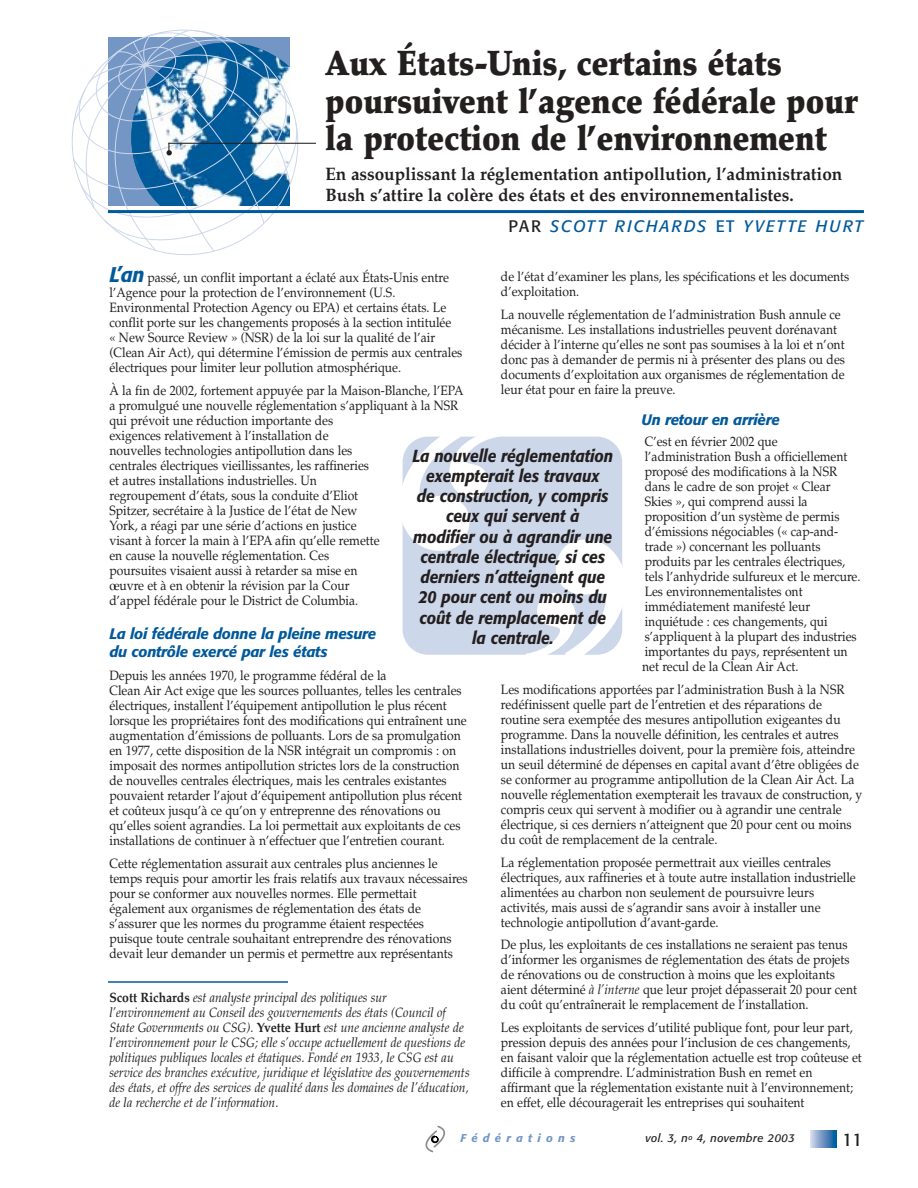
<style>
.page{position:relative;width:918px;height:1188px;background:#fff}
.page>*{position:absolute;margin:0;border:0;box-sizing:border-box;transform-origin:0 0}
.t1{font:900 34.95px/37.5px "Palatino";color:#231f1f;scale:.9 1}
.t2{font:700 18px/21px "Palatino";color:#231f1f;scale:.95 1}
.t3{font:18px "Formata";color:#231f1f}
.t4{font:italic 500 17.25px/20.2px "Formata";letter-spacing:-.005em;color:#231f1f;text-align:center;scale:.9 1}
.t5{font:italic 16.5px "Formata";letter-spacing:.115em;color:#00599b}
.t6{font:italic 500 15px/18px "Formata";letter-spacing:-.02em;color:#00599b}
.t7{font:13.5px/15px "Palatino";color:#231f1f;scale:.9 1}
.t8{font:italic 13.5px/15px "Palatino";color:#231f1f;scale:.9 1}
.t9{font:italic 11.25px "Formata";letter-spacing:.03em;color:#231f1f}
.t10{font:italic 500 11.25px "Formata";letter-spacing:.465em;color:#7396c5}
.s1{font-style:normal;color:#231f1f}
.s2{font-style:normal}
.s3{font-family:"Formata";font-weight:500;font-style:italic;font-size:21px;color:#00599b}
.s4{font-style:italic}
.s5{font-weight:700;font-style:normal}
</style>
<div class="page">
<svg style="left:71px;top:29px;width:222px;height:223px"></svg>
<hr style="left:168px;top:143px;width:148px;height:1px;background:#231f1f">
<svg style="left:167px;top:143px;width:5px;height:12px"></svg>
<hr style="left:108px;top:210px;width:756px;height:3px;background:#00599b">
<svg style="left:810px;top:1130px;width:27px;height:17px"></svg>
<svg style="left:425px;top:1125px;width:21px;height:28px"></svg>
<hr style="left:108px;top:981px;width:180px;height:2px;background:#00599b">
<div style="left:403px;top:437px;width:219px;height:218px;background:#cdd7ea;border-radius:26px"></div>
<svg style="left:402px;top:436px;width:98px;height:115px"></svg>
<svg style="left:526px;top:540px;width:97px;height:115px"></svg>
<h1 class="t1" style="left:326px;top:48px;width:593px">Aux États-Unis, certains états poursuivent l’agence fédérale pour la protection de l’environnement</h1>
<h2 class="t2" style="left:326px;top:165px;width:546px">En assouplissant la réglementation antipollution, l’administration<br>Bush s’attire la colère des états et des environnementalistes.</h2>
<p class="t5" style="left:509px;top:219px;width:356px"><span class="s1">PAR</span> SCOTT RICHARDS <span class="s2">ET</span> YVETTE HURT</p>
<p class="t7" style="left:109px;top:272px;width:394px"><span class="s3">L’an</span> passé, un conflit important a éclaté aux États-Unis entre l’Agence pour la protection de l’environnement (U.S.<br>Environmental Protection Agency ou EPA) et certains états. Le conflit porte sur les changements proposés à la section intitulée<br>« New Source Review » (NSR) de la loi sur la qualité de l’air (Clean Air Act), qui détermine l’émission de permis aux centrales électriques pour limiter leur pollution atmosphérique.</p>
<p class="t7" style="left:109px;top:384px;width:395px">À la fin de 2002, fortement appuyée par la Maison-Blanche, l’EPA a promulgué une nouvelle réglementation s’appliquant à la NSR qui prévoit une réduction importante des<br>exigences relativement à l’installation de<br>nouvelles technologies antipollution dans les<br>centrales électriques vieillissantes, les raffineries<br>et autres installations industrielles. Un<br>regroupement d’états, sous la conduite d’Eliot<br>Spitzer, secrétaire à la Justice de l’état de New<br>York, a réagi par une série d’actions en justice<br>visant à forcer la main à l’EPA afin qu’elle remette<br>en cause la nouvelle réglementation. Ces<br>poursuites visaient aussi à retarder sa mise en<br>oeuvre et à en obtenir la révision par la Cour<br>d’appel fédérale pour le District de Columbia.</p>
<p class="t6" style="left:110px;top:626px;width:268px">La loi fédérale donne la pleine mesure du contrôle exercé par les états</p>
<p class="t7" style="left:110px;top:670px;width:398px">Depuis les années 1970, le programme fédéral de la<br>Clean Air Act exige que les sources polluantes, telles les centrales électriques, installent l’équipement antipollution le plus récent lorsque les propriétaires font des modifications qui entraînent une augmentation d’émissions de polluants. Lors de sa promulgation en 1977, cette disposition de la NSR intégrait un compromis : on imposait des normes antipollution strictes lors de la construction de nouvelles centrales électriques, mais les centrales existantes pouvaient retarder l’ajout d’équipement antipollution plus récent et coûteux jusqu’à ce qu’on y entreprenne des rénovations ou qu’elles soient agrandies. La loi permettait aux exploitants de ces installations de continuer à n’effectuer que l’entretien courant.</p>
<p class="t7" style="left:110px;top:857px;width:399px">Cette réglementation assurait aux centrales plus anciennes le temps requis pour amortir les frais relatifs aux travaux nécessaires pour se conformer aux nouvelles normes. Elle permettait également aux organismes de réglementation des états de s’assurer que les normes du programme étaient respectées puisque toute centrale souhaitant entreprendre des rénovations devait leur demander un permis et permettre aux représentants</p>
<p class="t7" style="left:501px;top:271px;width:389px">de l’état d’examiner les plans, les spécifications et les documents d’exploitation.</p>
<p class="t7" style="left:501px;top:308px;width:384px">La nouvelle réglementation de l’administration Bush annule ce mécanisme. Les installations industrielles peuvent dorénavant décider à l’interne qu’elles ne sont pas soumises à la loi et n’ont donc pas à demander de permis ni à présenter des plans ou des documents d’exploitation aux organismes de réglementation de leur état pour en faire la preuve.</p>
<p class="t6" style="left:642px;top:412px;width:140px">Un retour en arrière</p>
<p class="t7" style="left:642px;top:436px;width:244px">C’est en février 2002 que l’administration Bush a officiellement proposé des modifications à la NSR dans le cadre de son projet « Clear<br>Skies », qui comprend aussi la proposition d’un système de permis d’émissions négociables (« cap-and&shy;trade ») concernant les polluants produits par les centrales électriques, tels l’anhydride sulfureux et le mercure.<br>Les environnementalistes ont immédiatement manifesté leur inquiétude : ces changements, qui s’appliquent à la plupart des industries importantes du pays, représentent un net recul de la Clean Air Act.</p>
<p class="t7" style="left:501px;top:683px;width:403px">Les modifications apportées par l’administration Bush à la NSR redéfinissent quelle part de l’entretien et des réparations de routine sera exemptée des mesures antipollution exigeantes du programme. Dans la nouvelle définition, les centrales et autres installations industrielles doivent, pour la première fois, atteindre un seuil déterminé de dépenses en capital avant d’être obligées de se conformer au programme antipollution de la Clean Air Act. La nouvelle réglementation exempterait les travaux de construction, y compris ceux qui servent à modifier ou à agrandir une centrale électrique, si ces derniers n’atteignent que 20 pour cent ou moins du coût de remplacement de la centrale.</p>
<p class="t7" style="left:501px;top:856px;width:396px">La réglementation proposée permettrait aux vieilles centrales électriques, aux raffineries et à toute autre installation industrielle alimentées au charbon non seulement de poursuivre leurs activités, mais aussi de s’agrandir sans avoir à installer une technologie antipollution d’avant-garde.</p>
<p class="t7" style="left:501px;top:939px;width:397px">De plus, les exploitants de ces installations ne seraient pas tenus d’informer les organismes de réglementation des états de projets de rénovations ou de construction à moins que les exploitants aient déterminé <span class="s4">à l’interne</span> que leur projet dépasserait 20 pour cent du coût qu’entraînerait le remplacement de l’installation.</p>
<p class="t7" style="left:501px;top:1021px;width:402px">Les exploitants de services d’utilité publique font, pour leur part, pression depuis des années pour l’inclusion de ces changements, en faisant valoir que la réglementation actuelle est trop coûteuse et difficile à comprendre. L’administration Bush en remet en affirmant que la réglementation existante nuit à l’environnement; en effet, elle découragerait les entreprises qui souhaitent</p>
<p class="t10" style="left:461px;top:1133px;width:116px">Fédérations</p>
<p class="t9" style="left:646px;top:1133px;width:151px">vol. 3, n<sup>o</sup> 4, novembre 2003</p>
<p class="t4" style="left:412px;top:447px;width:225px">La nouvelle réglementation exempterait les travaux<br>de construction, y compris ceux qui servent à<br>modifier ou à agrandir une centrale électrique, si ces derniers n’atteignent que<br>20 pour cent ou moins du coût de remplacement de la centrale.</p>
<p class="t8" style="left:110px;top:992px;width:402px"><span class="s5">Scott Richards</span> est analyste principal des politiques sur l’environnement au Conseil des gouvernements des états (Council of State Governments ou CSG). <span class="s5">Yvette Hurt</span> est une ancienne analyste de l’environnement pour le CSG; elle s’occupe actuellement de questions de politiques publiques locales et étatiques. Fondé en 1933, le CSG est au service des branches exécutive, juridique et législative des gouvernements des états, et offre des services de qualité dans les domaines de l’éducation, de la recherche et de l’information.</p>
<h2 class="t3" style="left:842px;top:1132px;width:22px">11</h2>
</div>
